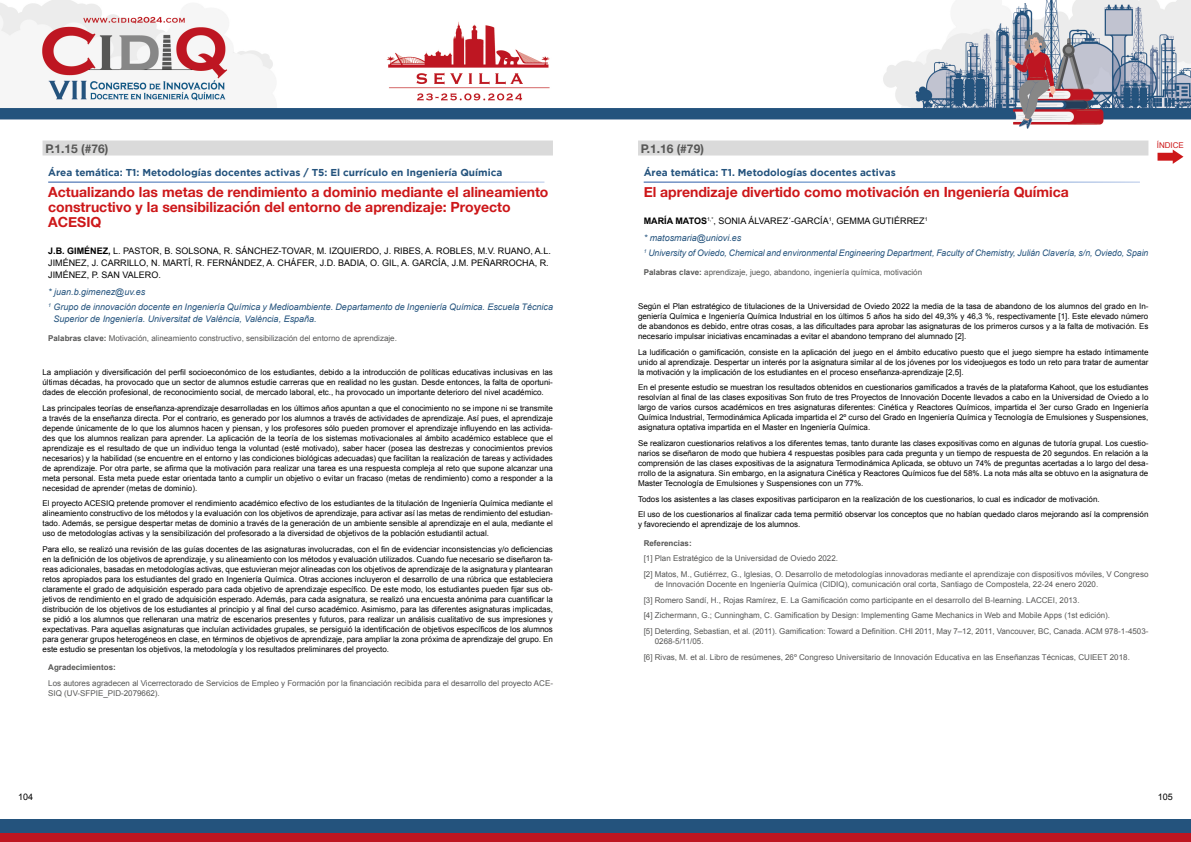
<style>
.page{position:relative;width:1191px;height:842px;background:#fff}
.page>*{position:absolute;margin:0;border:0;box-sizing:border-box;transform-origin:0 0}
.t1{font:700 14px/15px "Helvetica Neue";color:#cd1719}
.t2{font:700 12px "Helvetica Neue";color:#575756}
.t3{font:700 10px "Gotham";color:#24537d}
.t4{font:9px/12px "Arial";color:#000}
.t5{font:italic 9px/14.8px "Arial";color:#24537d}
.t6{font:italic 9px "Arial";color:#24537d;scale:.96 1}
.t7{font:8px/10px "Arial";color:#000;text-align:justify}
.t8{font:8px/15.7px "Arial";color:#575756}
.t9{font:700 8px "Arial";color:#575756}
.t10{font:8px "Arial";color:#cd1719}
.s1{font-weight:700}
.s2{font-style:italic;color:#24537d}
</style>
<div class="page">
<img style="left:0;top:0;width:1191px;height:141px">
<div style="left:0;top:819px;width:1191px;height:23px;background:#24537d"></div>
<div style="left:0;top:833px;width:1191px;height:9px;background:#be1621"></div>
<svg style="left:1157px;top:150px;width:26px;height:14px"></svg>
<div style="left:43px;top:141px;width:510px;height:15px;background:#dadada"></div>
<div style="left:638px;top:141px;width:510px;height:15px;background:#dadada"></div>
<h2 class="t2" style="left:45px;top:139px;width:65px">P.1.15 (#76)</h2>
<p class="t3" style="left:48px;top:167px;width:456px">Área temática: T1: Metodologías docentes activas / T5: El currículo en Ingeniería Química</p>
<h1 class="t1" style="left:48px;top:185px;width:502px">Actualizando las metas de rendimiento a dominio mediante el alineamiento constructivo y la sensibilización del entorno de aprendizaje: Proyecto<br>ACESIQ</h1>
<p class="t4" style="left:48px;top:245px;width:504px"><span class="s1">J.B. GIMÉNEZ,</span> L. PASTOR, B. SOLSONA, R. SÁNCHEZ-TOVAR, M. IZQUIERDO, J. RIBES, A. ROBLES, M.V. RUANO, A.L.<br>JIMÉNEZ, J. CARRILLO, N. MARTÍ, R. FERNÁNDEZ, A. CHÁFER, J.D. BADIA, O. GIL, A. GARCÍA, J.M. PEÑARROCHA, R.<br>JIMÉNEZ, P. SAN VALERO.</p>
<p class="t5" style="left:48px;top:285px;width:506px">* juan.b.gimenez@uv.es<br><sup>1</sup> Grupo de innovación docente en Ingeniería Química y Medioambiente. Departamento de Ingeniería Química. Escuela Técnica</p>
<p class="t5" style="left:54px;top:312px;width:264px">Superior de Ingeniería. Universitat de València, València, España.</p>
<p class="t8" style="left:48px;top:330px;width:350px"><span class="s1">Palabras clave:</span> Motivación, alineamiento constructivo, sensibilización del entorno de aprendizaje.</p>
<p class="t7" style="left:43px;top:367px;width:512px">La ampliación y diversificación del perfil socioeconómico de los estudiantes, debido a la introducción de políticas educativas inclusivas en las últimas décadas, ha provocado que un sector de alumnos estudie carreras que en realidad no les gustan. Desde entonces, la falta de oportuni&shy;dades de elección profesional, de reconocimiento social, de mercado laboral, etc., ha provocado un importante deterioro del nivel académico.</p>
<p class="t7" style="left:43px;top:403px;width:512px">Las principales teorías de enseñanza-aprendizaje desarrolladas en los últimos años apuntan a que el conocimiento no se impone ni se transmite a través de la enseñanza directa. Por el contrario, es generado por los alumnos a través de actividades de aprendizaje. Así pues, el aprendizaje depende únicamente de lo que los alumnos hacen y piensan, y los profesores sólo pueden promover el aprendizaje influyendo en las activida&shy;des que los alumnos realizan para aprender. La aplicación de la teoría de los sistemas motivacionales al ámbito académico establece que el aprendizaje es el resultado de que un individuo tenga la voluntad (esté motivado), saber hacer (posea las destrezas y conocimientos previos necesarios) y la habilidad (se encuentre en el entorno y las condiciones biológicas adecuadas) que facilitan la realización de tareas y actividades de aprendizaje. Por otra parte, se afirma que la motivación para realizar una tarea es una respuesta compleja al reto que supone alcanzar una meta personal. Esta meta puede estar orientada tanto a cumplir un objetivo o evitar un fracaso (metas de rendimiento) como a responder a la necesidad de aprender (metas de dominio).</p>
<p class="t7" style="left:43px;top:498px;width:512px">El proyecto ACESIQ pretende promover el rendimiento académico efectivo de los estudiantes de la titulación de Ingeniería Química mediante el alineamiento constructivo de los métodos y la evaluación con los objetivos de aprendizaje, para activar así las metas de rendimiento del estudian&shy;tado. Además, se persigue despertar metas de dominio a través de la generación de un ambiente sensible al aprendizaje en el aula, mediante el uso de metodologías activas y la sensibilización del profesorado a la diversidad de objetivos de la población estudiantil actual.</p>
<p class="t7" style="left:43px;top:544px;width:512px">Para ello, se realizó una revisión de las guías docentes de las asignaturas involucradas, con el fin de evidenciar inconsistencias y/o deficiencias en la definición de los objetivos de aprendizaje, y su alineamiento con los métodos y evaluación utilizados. Cuando fue necesario se diseñaron ta&shy;reas adicionales, basadas en metodologías activas, que estuvieran mejor alineadas con los objetivos de aprendizaje de la asignatura y plantearan retos apropiados para los estudiantes del grado en Ingeniería Química. Otras acciones incluyeron el desarrollo de una rúbrica que estableciera claramente el grado de adquisición esperado para cada objetivo de aprendizaje específico. De este modo, los estudiantes pueden fijar sus ob&shy;jetivos de rendimiento en el grado de adquisición esperado. Además, para cada asignatura, se realizó una encuesta anónima para cuantificar la distribución de los objetivos de los estudiantes al principio y al final del curso académico. Asimismo, para las diferentes asignaturas implicadas, se pidió a los alumnos que rellenaran una matriz de escenarios presentes y futuros, para realizar un análisis cualitativo de sus impresiones y expectativas. Para aquellas asignaturas que incluían actividades grupales, se persiguió la identificación de objetivos específicos de los alumnos para generar grupos heterogéneos en clase, en términos de objetivos de aprendizaje, para ampliar la zona próxima de aprendizaje del grupo. En este estudio se presentan los objetivos, la metodología y los resultados preliminares del proyecto.</p>
<p class="t9" style="left:48px;top:662px;width:69px">Agradecimientos:</p>
<p class="t8" style="left:48px;top:678px;width:506px;line-height:10px">Los autores agradecen al Vicerrectorado de Servicios de Empleo y Formación por la financiación recibida para el desarrollo del proyecto ACE-<br>SIQ (UV-SFPIE_PID-2079662).</p>
<h2 class="t2" style="left:641px;top:139px;width:64px">P.1.16 (#79)</h2>
<p class="t3" style="left:643px;top:167px;width:254px">Área temática: T1. Metodologías docentes activas</p>
<h1 class="t1" style="left:643px;top:185px;width:427px">El aprendizaje divertido como motivación en Ingeniería Química</h1>
<p class="t4" style="left:643px;top:212px;width:285px;line-height:17.7px"><span class="s1">MARÍA MATOS</span><sup>1,*</sup>, SONIA ÁLVAREZ´-GARCÍA<sup>1</sup>, GEMMA GUTIÉRREZ<sup>1 </sup><span class="s2">* matosmaria@uniovi.es</span></p>
<p class="t6" style="left:643px;top:247px;width:527px"><sup>1</sup> University of Oviedo, Chemical and environmental Engineering Department, Faculty of Chemistry, Julián Clavería, s/n, Oviedo, Spain</p>
<p class="t8" style="left:643px;top:264px;width:280px"><span class="s1">Palabras clave:</span> aprendizaje, juego, abandono, ingeniería química, motivación</p>
<p class="t7" style="left:638px;top:301px;width:512px">Según el Plan estratégico de titulaciones de la Universidad de Oviedo 2022 la media de la tasa de abandono de los alumnos del grado en In&shy;geniería Química e Ingeniería Química Industrial en los últimos 5 años ha sido del 49,3% y 46,3 %, respectivamente [1]. Este elevado número de abandonos es debido, entre otras cosas, a las dificultades para aprobar las asignaturas de los primeros cursos y a la falta de motivación. Es necesario impulsar iniciativas encaminadas a evitar el abandono temprano del alumnado [2].</p>
<p class="t7" style="left:638px;top:347px;width:512px">La ludificación o gamificación, consiste en la aplicación del juego en el ámbito educativo puesto que el juego siempre ha estado íntimamente unido al aprendizaje. Despertar un interés por la asignatura similar al de los jóvenes por los videojuegos es todo un reto para tratar de aumentar la motivación y la implicación de los estudiantes en el proceso enseñanza-aprendizaje [2,5].</p>
<p class="t7" style="left:638px;top:382px;width:512px">En el presente estudio se muestran los resultados obtenidos en cuestionarios gamificados a través de la plataforma Kahoot, que los estudiantes resolvían al final de las clases expositivas Son fruto de tres Proyectos de Innovación Docente llevados a cabo en la Universidad de Oviedo a lo largo de varios cursos académicos en tres asignaturas diferentes: Cinética y Reactores Químicos, impartida el 3er curso Grado en Ingeniería Química Industrial, Termodinámica Aplicada impartida el 2º curso del Grado en Ingeniería Química y Tecnología de Emulsiones y Suspensiones, asignatura optativa impartida en el Master en Ingeniería Química.</p>
<p class="t7" style="left:638px;top:438px;width:512px">Se realizaron cuestionarios relativos a los diferentes temas, tanto durante las clases expositivas como en algunas de tutoría grupal. Los cuestio&shy;narios se diseñaron de modo que hubiera 4 respuestas posibles para cada pregunta y un tiempo de respuesta de 20 segundos. En relación a la comprensión de las clases expositivas de la asignatura Termodinámica Aplicada, se obtuvo un 74% de preguntas acertadas a lo largo del desa&shy;rrollo de la asignatura. Sin embargo, en la asignatura Cinética y Reactores Químicos fue del 58%. La nota más alta se obtuvo en la asignatura de Master Tecnología de Emulsiones y Suspensiones con un 77%.</p>
<p class="t7" style="left:638px;top:491px;width:512px;line-height:15.7px">Todos los asistentes a las clases expositivas participaron en la realización de los cuestionarios, lo cual es indicador de motivación.<br>El uso de los cuestionarios al finalizar cada tema permitió observar los conceptos que no habían quedado claros mejorando así la comprensión</p>
<p class="t7" style="left:638px;top:519px;width:164px">y favoreciendo el aprendizaje de los alumnos.</p>
<p class="t9" style="left:643px;top:538px;width:50px">Referencias:</p>
<p class="t8" style="left:643px;top:551px;width:506px">[1] Plan Estratégico de la Universidad de Oviedo 2022.<br>[2] Matos, M., Gutiérrez, G., Iglesias, O. Desarrollo de metodologías innovadoras mediante el aprendizaje con dispositivos móviles, V Congreso</p>
<p class="t8" style="left:643px;top:576px;width:506px;text-indent:11px">de Innovación Docente en Ingeniería Química (CIDIQ), comunicación oral corta, Santiago de Compostela, 22-24 enero 2020.<br>[3] Romero Sandí, H., Rojas Ramírez, E. La Gamificación como participante en el desarrollo del B-learning. LACCEI, 2013.<br>[4] Zichermann, G.; Cunningham, C. Gamification by Design: Implementing Game Mechanics in Web and Mobile Apps (1st edición).<br>[5] Deterding, Sebastian, et al. (2011). Gamification: Toward a Definition. CHI 2011, May 7–12, 2011, Vancouver, BC, Canada. ACM 978-1-4503-</p>
<p class="t8" style="left:643px;top:634px;width:487px;text-indent:11px">0268-5/11/05.<br>[6] Rivas, M. et al. Libro de resúmenes, 26º Congreso Universitario de Innovación Educativa en las Enseñanzas Técnicas, CUIEET 2018.</p>
<p class="t10" style="left:1156px;top:140px;width:29px">ÍNDICE</p>
<p class="t4" style="left:18px;top:791px;width:17px">104</p>
<p class="t4" style="left:1158px;top:791px;width:17px">105</p>
</div>
